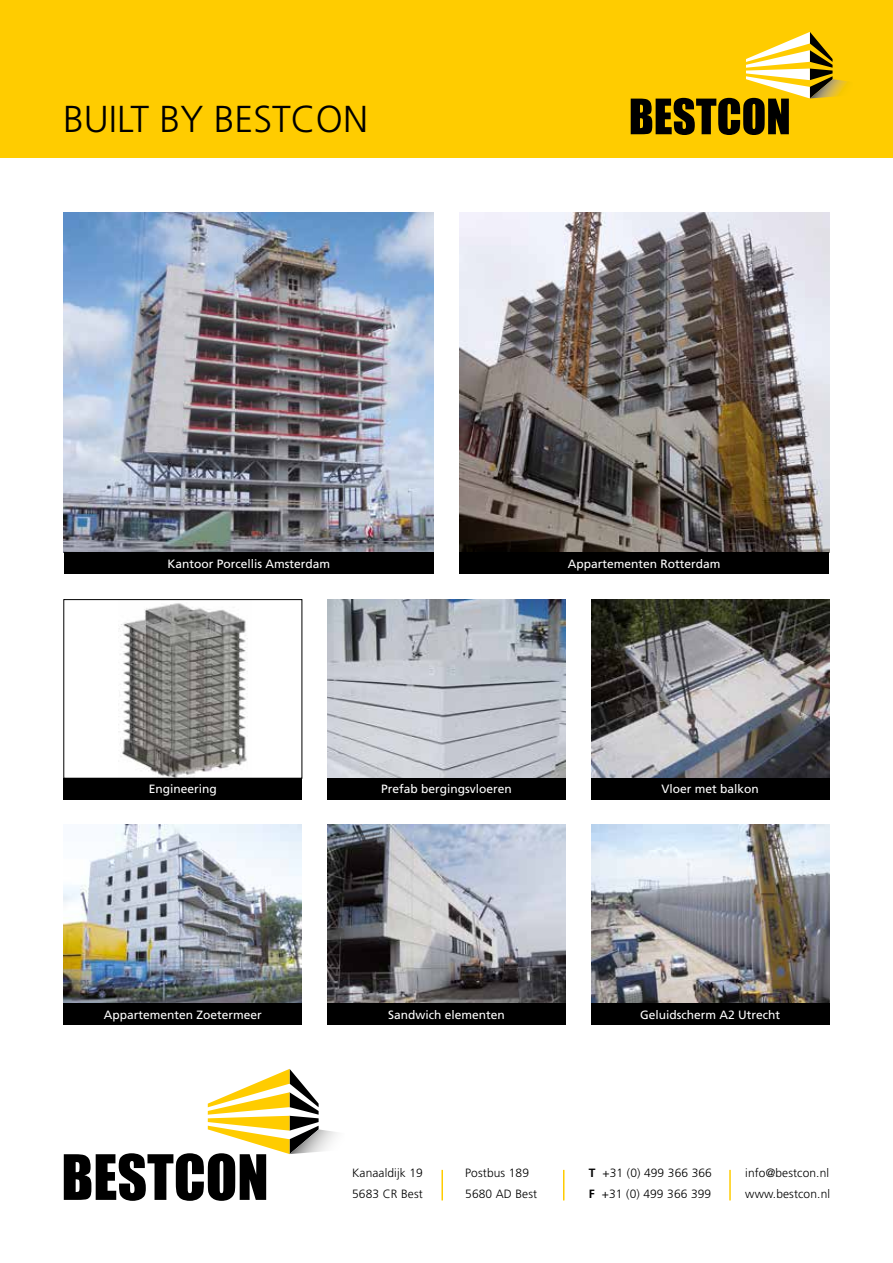
<style>
.page{position:relative;width:893px;height:1263px;background:#fff}
.page>*{position:absolute;margin:0;border:0;box-sizing:border-box;transform-origin:0 0}
.t1{font:300 37.5px "Frutiger LT Std";color:#000}
.t2{font:12px "Frutiger LT Std";color:#fff}
.t3{font:300 12px/21px "Frutiger LT Std";letter-spacing:.01em;color:#000}
.s1{font-weight:700}
</style>
<div class="page">
<svg style="left:64px;top:1069px;width:273px;height:132px"></svg>
<hr style="left:441px;top:1170px;width:2px;height:30px;background:#fc0">
<hr style="left:563px;top:1170px;width:1px;height:30px;background:#fc0">
<hr style="left:729px;top:1170px;width:2px;height:30px;background:#fc0">
<div style="left:0;top:0;width:892px;height:157px;background:#fc0"></div>
<svg style="left:631px;top:32px;width:216px;height:103px"></svg>
<img style="left:64px;top:213px;width:370px;height:340px">
<img style="left:459px;top:213px;width:370px;height:340px">
<img style="left:119px;top:603px;width:129px;height:173px">
<img style="left:64px;top:825px;width:238px;height:178px">
<img style="left:327px;top:825px;width:239px;height:178px">
<img style="left:591px;top:600px;width:238px;height:178px">
<img style="left:591px;top:825px;width:238px;height:178px">
<img style="left:327px;top:600px;width:239px;height:178px">
<div style="left:64px;top:553px;width:370px;height:21px;background:#000"></div>
<div style="left:64px;top:778px;width:238px;height:21px;background:#000"></div>
<div style="left:327px;top:778px;width:239px;height:21px;background:#000"></div>
<div style="left:591px;top:778px;width:238px;height:21px;background:#000"></div>
<div style="left:64px;top:1003px;width:238px;height:22px;background:#000"></div>
<div style="left:327px;top:1003px;width:239px;height:22px;background:#000"></div>
<div style="left:591px;top:1003px;width:238px;height:22px;background:#000"></div>
<div style="left:459px;top:553px;width:370px;height:21px;background:#000"></div>
<h1 class="t1" style="left:63px;top:98px;width:306px">BUILT BY BESTCON</h1>
<p class="t2" style="left:167px;top:557px;width:164px">Kantoor Porcellis Amsterdam</p>
<p class="t2" style="left:568px;top:557px;width:154px">Appartementen Rotterdam</p>
<p class="t2" style="left:149px;top:782px;width:70px">Engineering</p>
<p class="t2" style="left:381px;top:782px;width:132px">Prefab bergingsvloeren</p>
<p class="t2" style="left:661px;top:782px;width:99px">Vloer met balkon</p>
<p class="t2" style="left:104px;top:1007px;width:160px">Appartementen Zoetermeer</p>
<p class="t2" style="left:388px;top:1007px;width:118px">Sandwich elementen</p>
<p class="t2" style="left:640px;top:1007px;width:142px">Geluidscherm A2 Utrecht</p>
<p class="t3" style="left:352px;top:1163px;width:72px">Kanaaldijk 19<br>5683 CR Best</p>
<p class="t3" style="left:465px;top:1163px;width:74px">Postbus 189<br>5680 AD Best</p>
<p class="t3" style="left:589px;top:1163px;width:125px"><span class="s1">T</span> +31 (0) 499 366 366<br><span class="s1">F</span> +31 (0) 499 366 399</p>
<p class="t3" style="left:745px;top:1163px;width:86px">info@bestcon.nl www.bestcon.nl</p>
</div>
